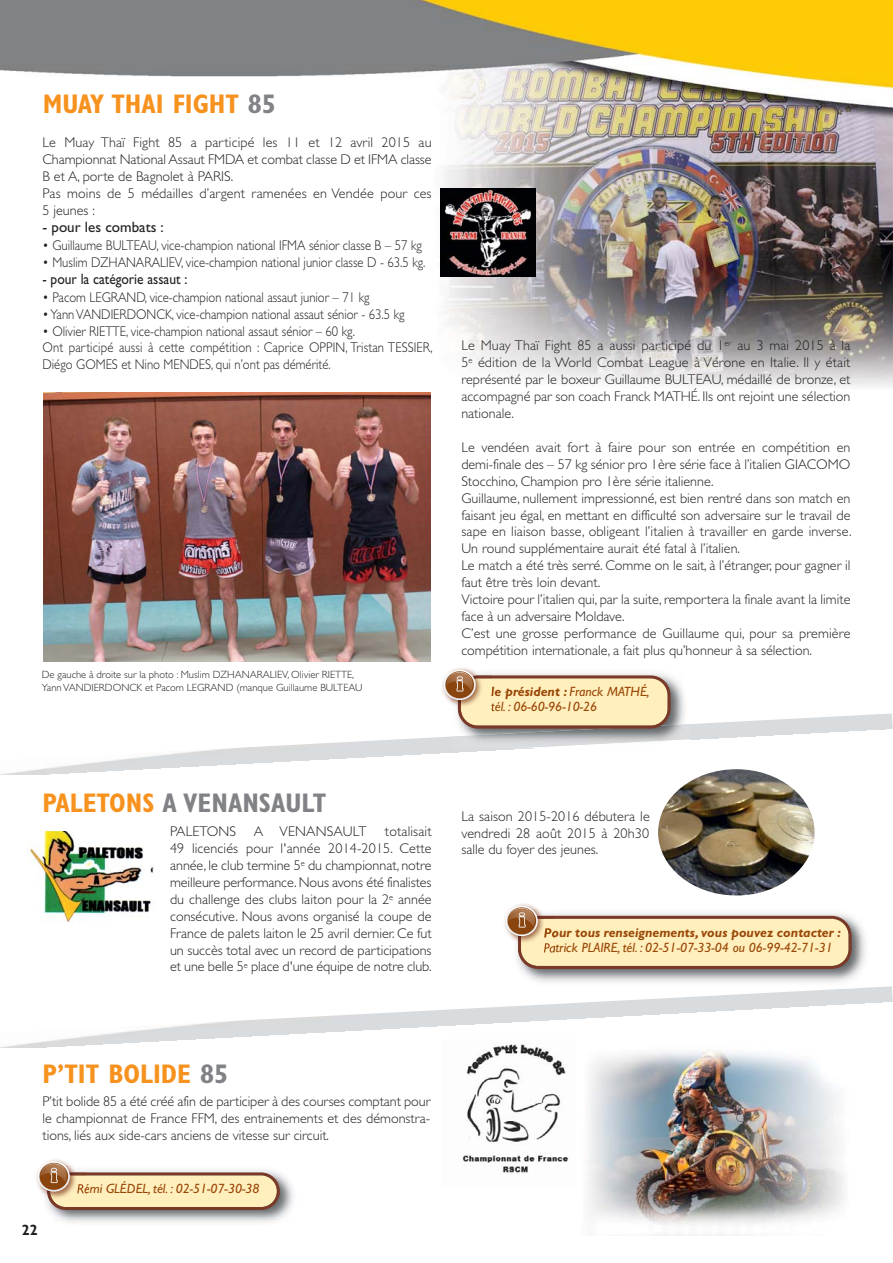
<style>
.page{position:relative;width:893px;height:1263px;background:#fff}
.page>*{position:absolute;margin:0;border:0;box-sizing:border-box;transform-origin:0 0}
.t1{font:700 condensed 27px "Gill Sans";color:#f7921e}
.t2{font:700 condensed 27px "Gill Sans";color:#808285}
.t3{font:15px "Gill Sans";color:#231f20;scale:.9 1}
.t4{font:15px "Gill Sans";color:#231f20}
.t5{font:700 condensed 15px "Gill Sans";color:#231f20}
.t6{font:300 14.1px/17px "Gill Sans";color:#231f20;text-align:justify}
.t7{font:300 14.1px/17px "Gill Sans";color:#231f20;scale:.9 1}
.t8{font:italic 13.5px/15px "Gill Sans";color:#994707}
.t9{font:italic 700 13.5px "Gill Sans";color:#994707}
.t10{font:300 10.5px/12.6px "Gill Sans";color:#231f20}
.s1{color:#808285}
.s2{font-weight:700}
.s3{color:#f7921e}
</style>
<div class="page">
<img style="left:0;top:0;width:893px;height:1236px">
<img style="left:579px;top:1048px;width:314px;height:187px">
<img style="left:40px;top:1165px;width:260px;height:65px">
<img style="left:31px;top:1154px;width:55px;height:11px">
<img style="left:31px;top:1165px;width:6px;height:43px">
<svg style="left:37px;top:1161px;width:243px;height:49px"></svg>
<img style="left:28px;top:832px;width:127px;height:90px">
<img style="left:443px;top:1048px;width:133px;height:137px">
<img style="left:43px;top:392px;width:388px;height:270px">
<img style="left:0;top:713px;width:893px;height:62px">
<img style="left:0;top:986px;width:893px;height:62px">
<img style="left:492px;top:669px;width:198px;height:55px">
<img style="left:451px;top:724px;width:239px;height:24px">
<img style="left:436px;top:662px;width:56px;height:54px">
<svg style="left:443px;top:670px;width:228px;height:58px;background:#e9d4ad"></svg>
<img style="left:658px;top:769px;width:157px;height:126px;border-radius:50%">
<img style="left:511px;top:909px;width:360px;height:79px">
<svg style="left:850px;top:987px;width:21px;height:1px"></svg>
<img style="left:499px;top:898px;width:55px;height:54px">
<svg style="left:505px;top:906px;width:347px;height:63px;background:#ecd8b2"></svg>
<img style="left:441px;top:188px;width:94px;height:89px">
<h1 class="t1" style="left:43px;top:95px;width:235px">MUAY THAI FIGHT <span class="s1">85</span></h1>
<p class="t6" style="left:43px;top:136px;width:391px;text-align:left">Le Muay Thaï Fight 85 a participé les 11 et 12 avril 2015 au Championnat National Assaut FMDA et combat classe D et IFMA classe B et A, porte de Bagnolet à PARIS.<br>Pas moins de 5 médailles d’argent ramenées en Vendée pour ces 5 jeunes :</p>
<p class="t4" style="left:43px;top:222px;width:123px">- pour les combats :</p>
<p class="t7" style="left:43px;top:238px;width:423px">• Guillaume BULTEAU, vice-champion national IFMA sénior classe B – 57 kg</p>
<p class="t7" style="left:43px;top:255px;width:427px">• Muslim DZHANARALIEV, vice-champion national junior classe D - 63.5 kg.</p>
<p class="t3" style="left:43px;top:274px;width:162px">- pour la catégorie assaut :</p>
<p class="t7" style="left:43px;top:290px;width:365px">• Pacom LEGRAND, vice-champion national assaut junior – 71 kg</p>
<p class="t7" style="left:43px;top:307px;width:404px">• Yann VANDIERDONCK, vice-champion national assaut sénior - 63.5 kg</p>
<p class="t7" style="left:43px;top:324px;width:435px">• Olivier RIETTE, vice-champion national assaut sénior – 60 kg.<br>Ont participé aussi à cette compétition : Caprice OPPIN, Tristan TESSIER,<br>Diégo GOMES et Nino MENDES, qui n’ont pas démérité.</p>
<p class="t10" style="left:42px;top:669px;width:322px">De gauche à droite sur la photo : Muslim DZHANARALIEV, Olivier RIETTE,<br>Yann VANDIERDONCK et Pacom LEGRAND (manque Guillaume BULTEAU</p>
<p class="t6" style="left:461px;top:339px;width:391px">Le Muay Thaï Fight 85 a aussi participé du 1<sup>er</sup> au 3 mai 2015 à la 5<sup>e</sup> édition de la World Combat League à Vérone en Italie. Il y était représenté par le boxeur Guillaume BULTEAU, médaillé de bronze, et accompagné par son coach Franck MATHÉ. Ils ont rejoint une sélection nationale.</p>
<p class="t6" style="left:461px;top:440px;width:392px;text-align:left">Le vendéen avait fort à faire pour son entrée en compétition en demi-finale des – 57 kg sénior pro 1ère série face à l’italien GIACOMO Stocchino, Champion pro 1ère série italienne.<br>Guillaume, nullement impressionné, est bien rentré dans son match en faisant jeu égal, en mettant en difficulté son adversaire sur le travail de sape en liaison basse, obligeant l’italien à travailler en garde inverse.<br>Un round supplémentaire aurait été fatal à l’italien.<br>Le match a été très serré. Comme on le sait, à l’étranger, pour gagner il faut être très loin devant.<br>Victoire pour l’italien qui, par la suite, remportera la finale avant la limite face à un adversaire Moldave.<br>C’est une grosse performance de Guillaume qui, pour sa première compétition internationale, a fait plus qu’honneur à sa sélection.</p>
<p class="t8" style="left:491px;top:685px;width:160px"><span class="s2">le président :</span> Franck MATHÉ, tél. : 06-60-96-10-26</p>
<h1 class="t2" style="left:43px;top:794px;width:285px"><span class="s3">PALETONS</span> A VENANSAULT</h1>
<p class="t6" style="left:170px;top:824px;width:67px">PALETONS</p>
<p class="t6" style="left:254px;top:824px;width:114px">A VENANSAULT</p>
<p class="t6" style="left:170px;top:824px;width:263px;text-indent:215px">totalisait 49 licenciés pour l'année 2014-2015. Cette année, le club termine 5<sup>e</sup> du championnat, notre meilleure performance. Nous avons été finalistes du challenge des clubs laiton pour la 2<sup>e</sup> année consécutive. Nous avons organisé la coupe de France de palets laiton le 25 avril dernier. Ce fut un succès total avec un record de participations et une belle 5<sup>e</sup> place d'une équipe de notre club.</p>
<p class="t6" style="left:461px;top:809px;width:190px">La saison 2015-2016 débutera le vendredi 28 août 2015 à 20h30 salle du foyer des jeunes.</p>
<p class="t9" style="left:543px;top:928px;width:299px">Pour tous renseignements, vous pouvez contacter :</p>
<p class="t8" style="left:543px;top:942px;width:291px">Patrick PLAIRE, tél. : 02-51-07-33-04 ou 06-99-42-71-31</p>
<h1 class="t1" style="left:43px;top:1064px;width:187px">P’TIT BOLIDE <span class="s1">85</span></h1>
<p class="t6" style="left:43px;top:1095px;width:389px">P’tit bolide 85 a été créé afin de participer à des courses comptant pour le championnat de France FFM, des entrainements et des démonstra&shy;tions, liés aux side-cars anciens de vitesse sur circuit.</p>
<p class="t8" style="left:77px;top:1183px;width:184px">Rémi GLÉDEL, tél. : 02-51-07-30-38</p>
<p class="t5" style="left:22px;top:1225px;width:17px">22</p>
</div>
